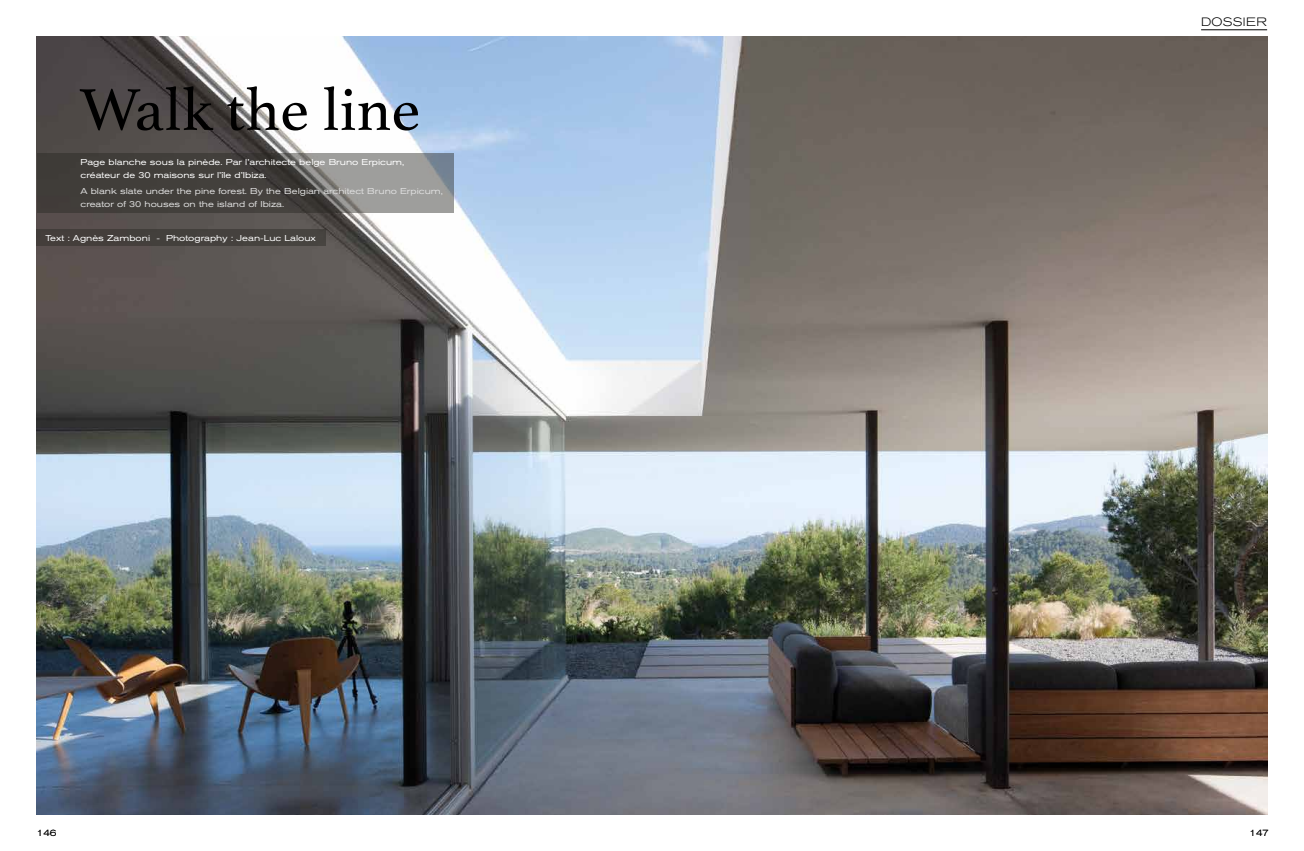
<style>
.page{position:relative;width:1304px;height:851px;background:#fff}
.page>*{position:absolute;margin:0;border:0;box-sizing:border-box;transform-origin:0 0}
.t1{font:62px "Athelas";color:#000}
.t2{font:300 expanded 12px "Akzidenz Grotesk BE";letter-spacing:.02em;color:#000}
.t3{font:300 expanded 9px "Akzidenz Grotesk BE";color:#000}
.t4{font:expanded 8.5px/13px "Akzidenz Grotesk BE";color:#fff}
.t5{font:expanded 8.5px/13px "Akzidenz Grotesk BE";color:#dedede}
</style>
<div class="page">
<img style="left:37px;top:37px;width:1230px;height:777px">
<hr style="left:1201px;top:30px;width:66px;height:1px;background:#000">
<div style="left:37px;top:229px;width:289px;height:17px;background:#44403c"></div>
<svg style="left:37px;top:153px;width:417px;height:60px;background:#5d5b58"></svg>
<h1 class="t1" style="left:79px;top:60px;width:342px">Walk the line</h1>
<p class="t4" style="left:81px;top:156px;width:325px">Page blanche sous la pinède. Par l’architecte belge Bruno Erpicum, créateur de 30 maisons sur l’île d’Ibiza.</p>
<p class="t5" style="left:81px;top:185px;width:364px">A blank slate under the pine forest. By the Belgian architect Bruno Erpicum, creator of 30 houses on the island of Ibiza.</p>
<p class="t4" style="left:46px;top:231px;width:272px">Text : Agnès Zamboni - Photography : Jean-Luc Laloux</p>
<h2 class="t2" style="left:1201px;top:15px;width:67px">DOSSIER</h2>
<p class="t3" style="left:37px;top:828px;width:21px">146</p>
<p class="t3" style="left:1250px;top:828px;width:20px">147</p>
</div>
